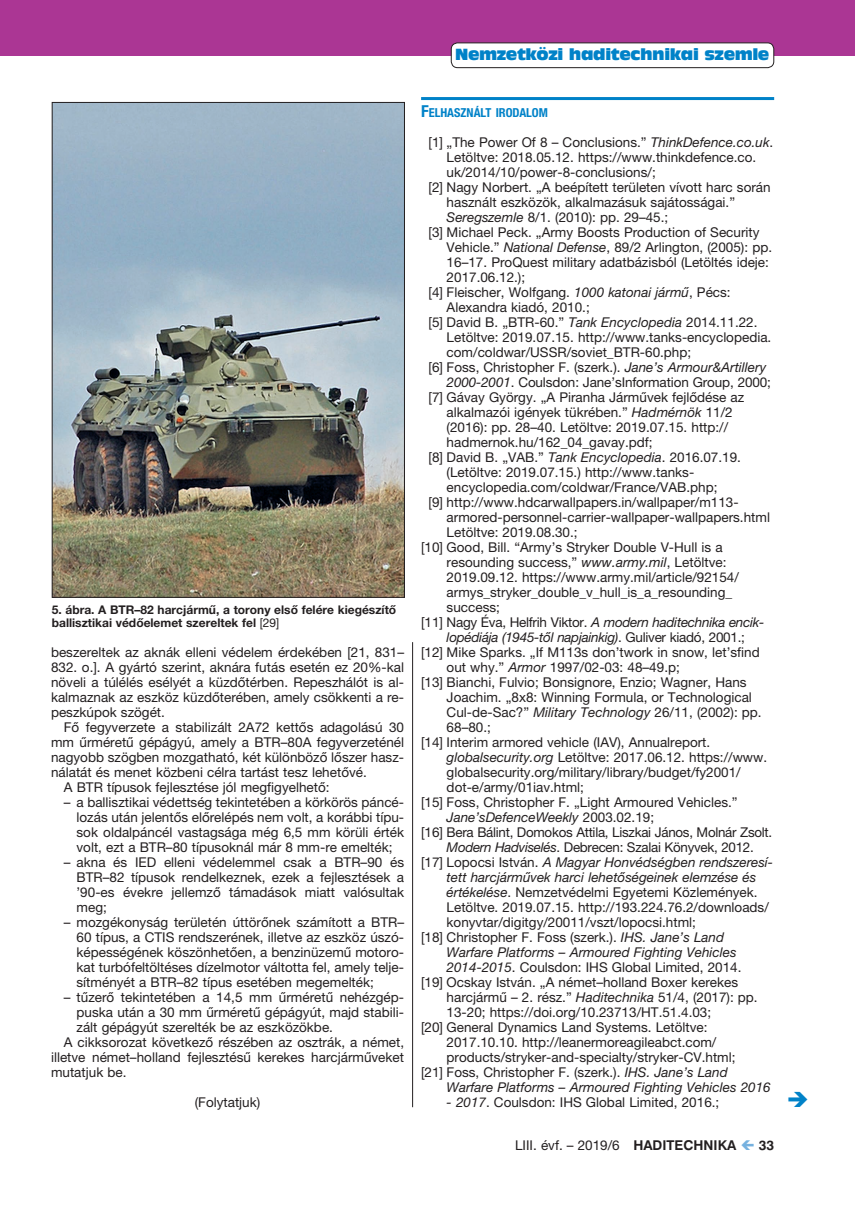
<style>
.page{position:relative;width:855px;height:1212px;background:#fff}
.page>*{position:absolute;margin:0;border:0;box-sizing:border-box;transform-origin:0 0}
.t1{font:15px "Antique Olive Compact";letter-spacing:-.02em;color:#0082c8}
.t2{font:13.5px/15px "Helvetica Neue LT Pro";color:#231f20;text-align:justify}
.t3{font:italic 13.5px "Helvetica Neue LT Pro";color:#231f20}
.t4{font:13.5px "Helvetica Neue LT Pro";letter-spacing:-.02em;color:#231f20}
.t5{font:italic 13.5px "Helvetica Neue LT Pro";letter-spacing:-.02em;color:#231f20}
.t6{font:13.5px "Swiss 721 HU Bold";color:#231f20}
.t7{font:700 condensed 12.3px "Helvetica Neue LT Pro";color:#0082c8}
.t8{font:700 12px/13.5px "Helvetica Neue LT Pro";color:#231f20}
.s1{font-weight:400}
.s2{font-size:16.5px}
.s3{font-style:italic}
.s4{font-style:normal}
.s5{font-family:"Swiss 721 HU Bold"}
</style>
<div class="page">
<hr style="left:0;top:55px;width:855px;height:1px;background:#231f20">
<div style="left:0;top:0;width:855px;height:55px;background:#ab3694"></div>
<div style="left:451px;top:43px;width:322px;height:25px;background:#fff;border-radius:6px"></div>
<div style="left:451px;top:43px;width:323px;height:25px;border:1px solid #231f20;border-radius:6px"></div>
<hr style="left:421px;top:97px;width:353px;height:3px;background:#0082c8">
<img style="left:54px;top:104px;width:349px;height:492px">
<hr style="left:412px;top:642px;width:1px;height:465px;background:#231f20">
<p class="t1" style="left:455px;top:44px;width:316px">Nemzetközi haditechnikai szemle</p>
<p class="t8" style="left:52px;top:602px;width:346px">5. ábra. A BTR–82 harcjármű, a torony első felére kiegészítő ballisztikai védőelemet szereltek fel <span class="s1">[29]</span></p>
<p class="t2" style="left:51px;top:645px;width:354px">beszereltek az aknák elleni védelem érdekében [21, 831– 832. o.]. A gyártó szerint, aknára futás esetén ez 20%-kal növeli a túlélés esélyét a küzdőtérben. Repeszhálót is al&shy;kalmaznak az eszköz küzdőterében, amely csökkenti a re&shy;peszkúpok szögét.</p>
<p class="t2" style="left:64px;top:720px;width:342px">Fő fegyverzete a stabilizált 2A72 kettős adagolású 30</p>
<p class="t2" style="left:51px;top:735px;width:354px">mm űrméretű gépágyú, amely a BTR–80A fegyverzeténél</p>
<p class="t2" style="left:51px;top:750px;width:354px">nagyobb szögben mozgatható, két különböző lőszer hasz-</p>
<p class="t2" style="left:51px;top:765px;width:317px">nálatát és menet közbeni célra tartást tesz lehetővé.</p>
<p class="t2" style="left:64px;top:780px;width:267px">A BTR típusok fejlesztése jól megfigyelhető:</p>
<p class="t2" style="left:77px;top:795px;width:329px;text-indent:-13px">– a ballisztikai védettség tekintetében a körkörös páncé&shy;lozás után jelentős előrelépés nem volt, a korábbi típu&shy;sok oldalpáncél vastagsága még 6,5 mm körüli érték volt, ezt a BTR–80 típusoknál már 8 mm-re emelték;</p>
<p class="t2" style="left:77px;top:855px;width:329px;text-indent:-13px">– akna és IED elleni védelemmel csak a BTR–90 és BTR–82 típusok rendelkeznek, ezek a fejlesztések a ’90-es évekre jellemző támadások miatt valósultak meg;</p>
<p class="t2" style="left:77px;top:915px;width:329px;text-indent:-13px">– mozgékonyság területén úttörőnek számított a BTR– 60 típus, a CTIS rendszerének, illetve az eszköz úszó&shy;képességének köszönhetően, a benzinüzemű motoro&shy;kat turbófeltöltéses dízelmotor váltotta fel, amely telje&shy;sítményét a BTR–82 típus esetében megemelték;</p>
<p class="t2" style="left:64px;top:990px;width:342px">– tűzerő tekintetében a 14,5 mm űrméretű nehézgép-</p>
<p class="t2" style="left:77px;top:1005px;width:329px">puska után a 30 mm űrméretű gépágyút, majd stabili-</p>
<p class="t2" style="left:77px;top:1020px;width:258px">zált gépágyút szerelték be az eszközökbe.</p>
<p class="t2" style="left:64px;top:1035px;width:342px">A cikksorozat következő részében az osztrák, a német,</p>
<p class="t2" style="left:51px;top:1050px;width:354px">illetve német–holland fejlesztésű kerekes harcjárműveket</p>
<p class="t2" style="left:51px;top:1065px;width:77px">mutatjuk be.</p>
<p class="t2" style="left:195px;top:1095px;width:67px">(Folytatjuk)</p>
<p class="t7" style="left:421px;top:105px;width:127px"><span class="s2">F</span>ELHASZNÁLT IRODALOM</p>
<p class="t2" style="left:428px;top:135px;width:346px">[1] „The Power Of 8 – Conclusions.” <span class="s3">ThinkDefence.co.uk</span>.</p>
<p class="t2" style="left:446px;top:150px;width:311px">Letöltve: 2018.05.12. https://www.thinkdefence.co.</p>
<p class="t2" style="left:446px;top:165px;width:211px">uk/2014/10/power-8-conclusions/;</p>
<p class="t2" style="left:428px;top:180px;width:343px">[2] Nagy Norbert. „A beépített területen vívott harc során</p>
<p class="t2" style="left:446px;top:195px;width:290px">használt eszközök, alkalmazásuk sajátosságai.”</p>
<p class="t2" style="left:446px;top:210px;width:223px"><span class="s3">Seregszemle</span> 8/1. (2010): pp. 29–45.;</p>
<p class="t2" style="left:428px;top:225px;width:332px">[3] Michael Peck. „Army Boosts Production of Security</p>
<p class="t2" style="left:446px;top:240px;width:327px">Vehicle.” <span class="s3">National Defense</span>, 89/2 Arlington, (2005): pp.</p>
<p class="t2" style="left:446px;top:255px;width:324px">16–17. ProQuest military adatbázisból (Letöltés ideje:</p>
<p class="t2" style="left:446px;top:270px;width:80px">2017.06.12.);</p>
<p class="t2" style="left:428px;top:285px;width:303px">[4] Fleischer, Wolfgang. <span class="s3">1000 katonai jármű</span>, Pécs:</p>
<p class="t2" style="left:446px;top:300px;width:145px">Alexandra kiadó, 2010.;</p>
<p class="t2" style="left:428px;top:315px;width:330px">[5] David B. „BTR-60.” <span class="s3">Tank Encyclopedia</span> 2014.11.22.</p>
<p class="t2" style="left:446px;top:330px;width:326px">Letöltve: 2019.07.15. http://www.tanks-encyclopedia.</p>
<p class="t2" style="left:446px;top:345px;width:246px">com/coldwar/USSR/soviet_BTR-60.php;</p>
<p class="t2" style="left:428px;top:360px;width:339px">[6] Foss, Christopher F. (szerk.). <span class="s3">Jane’s Armour&amp;Artillery</span></p>
<p class="t2" style="left:446px;top:375px;width:326px"><span class="s3">2000-2001</span>. Coulsdon: Jane’sInformation Group, 2000;</p>
<p class="t2" style="left:428px;top:390px;width:317px">[7] Gávay György. „A Piranha Járművek fejlődése az</p>
<p class="t2" style="left:446px;top:405px;width:288px">alkalmazói igények tükrében.” <span class="s3">Hadmérnök</span> 11/2</p>
<p class="t2" style="left:446px;top:420px;width:283px">(2016): pp. 28–40. Letöltve: 2019.07.15. http://</p>
<p class="t2" style="left:446px;top:435px;width:207px">hadmernok.hu/162_04_gavay.pdf;</p>
<p class="t2" style="left:428px;top:450px;width:314px">[8] David B. „VAB.” <span class="s3">Tank Encyclopedia</span>. 2016.07.19.</p>
<p class="t2" style="left:446px;top:465px;width:249px">(Letöltve: 2019.07.15.) http://www.tanks-</p>
<p class="t2" style="left:446px;top:480px;width:272px">encyclopedia.com/coldwar/France/VAB.php;</p>
<p class="t2" style="left:428px;top:495px;width:311px">[9] http://www.hdcarwallpapers.in/wallpaper/m113-</p>
<p class="t2" style="left:446px;top:510px;width:325px">armored-personnel-carrier-wallpaper-wallpapers.html</p>
<p class="t2" style="left:446px;top:525px;width:132px">Letöltve: 2019.08.30.;</p>
<p class="t2" style="left:421px;top:540px;width:303px">[10] Good, Bill. “Army’s Stryker Double V-Hull is a</p>
<p class="t2" style="left:446px;top:555px;width:281px">resounding success,” <span class="s3">www.army.mil</span>, Letöltve:</p>
<p class="t2" style="left:446px;top:570px;width:294px">2019.09.12. https://www.army.mil/article/92154/</p>
<p class="t2" style="left:446px;top:585px;width:287px">armys_stryker_double_v_hull_is_a_resounding_</p>
<p class="t2" style="left:446px;top:600px;width:55px">success;</p>
<p class="t4" style="left:421px;top:614px;width:345px">[11] Nagy Éva, Helfrih Viktor. <span class="s3">A modern haditechnika encik-</span></p>
<p class="t5" style="left:446px;top:629px;width:300px">lopédiája (1945-től napjainkig)<span class="s4">. Guliver kiadó, 2001.;</span></p>
<p class="t2" style="left:421px;top:645px;width:340px">[12] Mike Sparks. „If M113s don’twork in snow, let’sfind</p>
<p class="t2" style="left:446px;top:660px;width:235px">out why.” <span class="s3">Armor</span> 1997/02-03: 48–49.p;</p>
<p class="t2" style="left:421px;top:675px;width:327px">[13] Bianchi, Fulvio; Bonsignore, Enzio; Wagner, Hans</p>
<p class="t2" style="left:446px;top:690px;width:307px">Joachim. „8x8: Winning Formula, or Technological</p>
<p class="t2" style="left:446px;top:705px;width:316px">Cul-de-Sac?” <span class="s3">Military Technology</span> 26/11, (2002): pp.</p>
<p class="t2" style="left:446px;top:720px;width:46px">68–80.;</p>
<p class="t2" style="left:421px;top:735px;width:291px">[14] Interim armored vehicle (IAV), Annualreport.</p>
<p class="t2" style="left:446px;top:750px;width:322px"><span class="s3">globalsecurity.org</span> Letöltve: 2017.06.12. https://www.</p>
<p class="t2" style="left:446px;top:765px;width:296px">globalsecurity.org/military/library/budget/fy2001/</p>
<p class="t2" style="left:446px;top:780px;width:139px">dot-e/army/01iav.html;</p>
<p class="t2" style="left:421px;top:794px;width:318px">[15] Foss, Christopher F. „Light Armoured Vehicles.”</p>
<p class="t3" style="left:446px;top:809px;width:209px">Jane’sDefenceWeekly <span class="s4">2003.02.19;</span></p>
<p class="t4" style="left:421px;top:824px;width:353px">[16] Bera Bálint, Domokos Attila, Liszkai János, Molnár Zsolt.</p>
<p class="t4" style="left:446px;top:839px;width:309px"><span class="s3">Modern Hadviselés</span>. Debrecen: Szalai Könyvek, 2012.</p>
<p class="t3" style="left:421px;top:854px;width:353px"><span class="s4">[17] Lopocsi István.</span> A Magyar Honvédségben rendszeresí-</p>
<p class="t3" style="left:446px;top:869px;width:311px">tett harcjárművek harci lehetőségeinek elemzése és</p>
<p class="t2" style="left:446px;top:885px;width:312px"><span class="s3">értékelése</span>. Nemzetvédelmi Egyetemi Közlemények.</p>
<p class="t2" style="left:446px;top:900px;width:324px">Letöltve. 2019.07.15. http://193.224.76.2/downloads/</p>
<p class="t2" style="left:446px;top:915px;width:251px">konyvtar/digitgy/20011/vszt/lopocsi.html;</p>
<p class="t2" style="left:421px;top:930px;width:304px">[18] Christopher F. Foss (szerk.). <span class="s3">IHS. Jane’s Land</span></p>
<p class="t3" style="left:446px;top:944px;width:291px">Warfare Platforms – Armoured Fighting Vehicles</p>
<p class="t2" style="left:446px;top:960px;width:296px"><span class="s3">2014-2015</span>. Coulsdon: IHS Global Limited, 2014.</p>
<p class="t2" style="left:421px;top:975px;width:318px">[19] Ocskay István. „A német–holland Boxer kerekes</p>
<p class="t2" style="left:446px;top:990px;width:312px">harcjármű – 2. rész.” <span class="s3">Haditechnika</span> 51/4, (2017): pp.</p>
<p class="t2" style="left:446px;top:1005px;width:266px">13-20; https://doi.org/10.23713/HT.51.4.03;</p>
<p class="t2" style="left:421px;top:1020px;width:288px">[20] General Dynamics Land Systems. Letöltve:</p>
<p class="t2" style="left:446px;top:1035px;width:271px">2017.10.10. http://leanermoreagileabct.com/</p>
<p class="t2" style="left:446px;top:1050px;width:290px">products/stryker-and-specialty/stryker-CV.html;</p>
<p class="t2" style="left:421px;top:1065px;width:308px">[21] Foss, Christopher F. (szerk.). <span class="s3">IHS. Jane’s Land</span></p>
<p class="t3" style="left:446px;top:1079px;width:326px">Warfare Platforms – Armoured Fighting Vehicles 2016</p>
<p class="t2" style="left:446px;top:1095px;width:274px"><span class="s3">- 2017</span>. Coulsdon: IHS Global Limited, 2016.;</p>
<p class="t2" style="left:515px;top:1137px;width:223px">LIII. évf. – 2019/6 <span class="s5">HADITECHNIKA</span></p>
<p class="t6" style="left:759px;top:1137px;width:17px">33</p>
</div>
